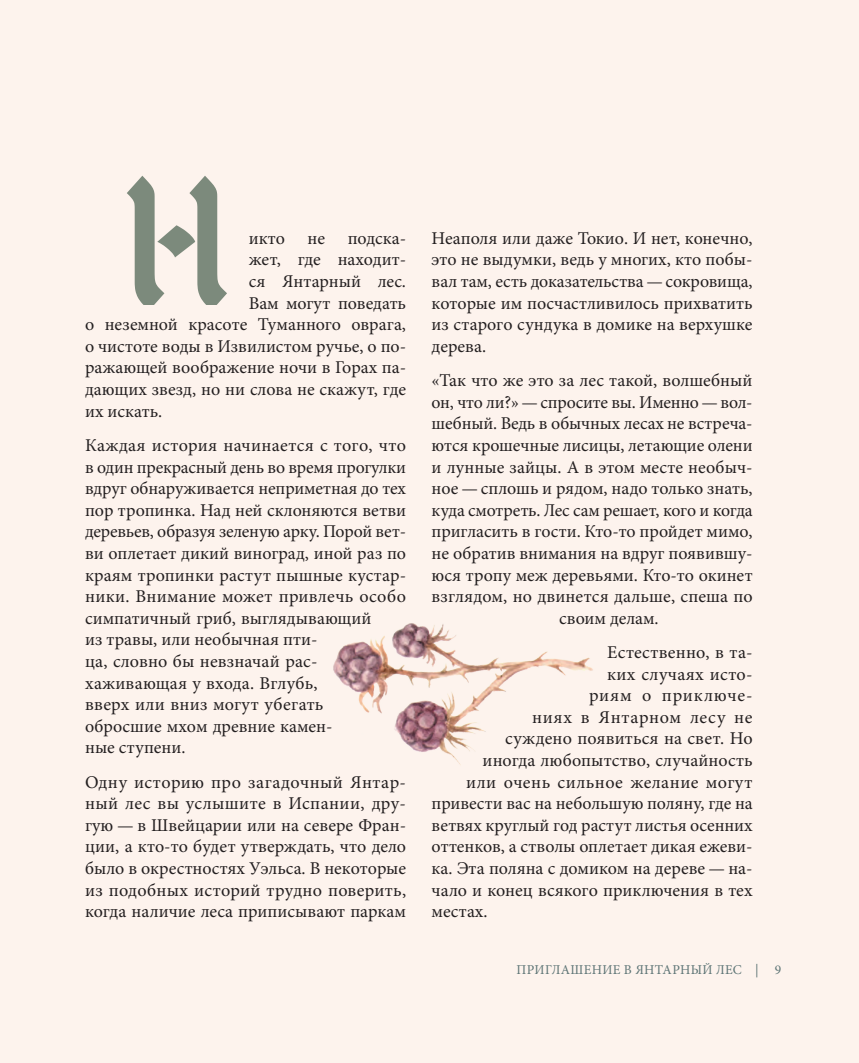
<style>
.page{position:relative;width:859px;height:1063px;background:#fdf3ed}
.page>*{position:absolute;margin:0;border:0;box-sizing:border-box;transform-origin:0 0}
.t1{font:195px "San Marco Cyr";color:#7c8a7c;scale:.85 1}
.t2{font:18px/21.6px "Minion Pro";color:#231f20;text-align:justify}
.t3{font:18px "Minion Pro";letter-spacing:.025em;color:#231f20}
.t4{font:18px "Minion Pro";letter-spacing:.035em;color:#231f20}
.t5{font:18px "Minion Pro";letter-spacing:.02em;color:#231f20}
.t6{font:18px "Minion Pro";letter-spacing:.05em;color:#231f20}
.t7{font:13.5px "Minion Pro";letter-spacing:.02em;color:#5e7576}
</style>
<div class="page">
<img style="left:333px;top:623px;width:260px;height:142px">
<h1 class="t1" style="left:120px;top:140px;width:135px">Н</h1>
<p class="t2" style="left:249px;top:227px;width:38px">икто</p>
<p class="t2" style="left:308px;top:227px;width:19px">не</p>
<p class="t2" style="left:348px;top:227px;width:60px">подска‑</p>
<p class="t2" style="left:249px;top:249px;width:159px">жет, где находит‑</p>
<p class="t2" style="left:249px;top:270px;width:159px">ся Янтарный лес.</p>
<p class="t2" style="left:249px;top:292px;width:159px">Вам могут поведать</p>
<p class="t2" style="left:85px;top:313px;width:323px">о неземной красоте Туманного оврага,</p>
<p class="t2" style="left:85px;top:335px;width:322px">о чистоте воды в Извилистом ручье, о по‑</p>
<p class="t2" style="left:85px;top:357px;width:323px">ражающей воображение ночи в Горах па‑</p>
<p class="t2" style="left:85px;top:378px;width:322px">дающих звезд, но ни слова не скажут, где</p>
<p class="t2" style="left:85px;top:400px;width:79px">их искать.</p>
<p class="t2" style="left:85px;top:434px;width:323px;text-align:left">Каждая история начинается с того, что в один прекрасный день во время прогулки вдруг обнаруживается неприметная до тех пор тропинка. Над ней склоняются ветви деревьев, образуя зеленую арку. Порой вет‑ ви оплетает дикий виноград, иной раз по краям тропинки растут пышные кустар‑ ники. Внимание может привлечь особо симпатичный гриб, выглядывающий<br>из травы, или необычная пти‑<br>ца, словно бы невзначай рас‑ хаживающая у входа. Вглубь,<br>вверх или вниз могут убегать<br>обросшие мхом древние камен‑<br>ные ступени.</p>
<p class="t2" style="left:85px;top:771px;width:323px">Одну историю про загадочный Янтар‑ ный лес вы услышите в Испании, дру‑ гую — в Швейцарии или на севере Фран‑ ции, а кто‑то будет утверждать, что дело было в окрестностях Уэльса. В некоторые из подобных историй трудно поверить, когда наличие леса приписывают паркам</p>
<p class="t2" style="left:432px;top:227px;width:322px">Неаполя или даже Токио. И нет, конечно, это не выдумки, ведь у многих, кто побы‑ вал там, есть доказательства — сокровища, которые им посчастливилось прихватить из старого сундука в домике на верхушке дерева.</p>
<p class="t2" style="left:432px;top:369px;width:322px">«Так что же это за лес такой, волшебный</p>
<p class="t2" style="left:432px;top:391px;width:322px">он, что ли?»—спросите вы. Именно—вол‑</p>
<p class="t2" style="left:432px;top:413px;width:322px">шебный. Ведь в обычных лесах не встреча‑</p>
<p class="t2" style="left:432px;top:434px;width:323px">ются крошечные лисицы, летающие олени</p>
<p class="t2" style="left:432px;top:456px;width:322px">и лунные зайцы. А в этом месте необыч‑</p>
<p class="t2" style="left:432px;top:477px;width:322px">ное — сплошь и рядом, надо только знать,</p>
<p class="t2" style="left:432px;top:499px;width:323px">куда смотреть. Лес сам решает, кого и когда</p>
<p class="t2" style="left:432px;top:521px;width:323px">пригласить в гости. Кто‑то пройдет мимо,</p>
<p class="t2" style="left:432px;top:542px;width:322px">не обратив внимания на вдруг появившу‑</p>
<p class="t2" style="left:432px;top:564px;width:322px">юся тропу меж деревьями. Кто‑то окинет</p>
<p class="t2" style="left:432px;top:585px;width:323px">взглядом, но двинется дальше, спеша по</p>
<p class="t2" style="left:559px;top:607px;width:101px">своим делам.</p>
<p class="t5" style="left:607px;top:643px;width:147px">Естественно, в та‑</p>
<p class="t2" style="left:607px;top:663px;width:147px">ких случаях исто‑</p>
<p class="t6" style="left:589px;top:687px;width:165px">риям о приключе‑</p>
<p class="t4" style="left:532px;top:708px;width:222px">ниях в Янтарном лесу не</p>
<p class="t2" style="left:505px;top:728px;width:249px">суждено появиться на свет. Но</p>
<p class="t2" style="left:483px;top:749px;width:272px">иногда любопытство, случайность</p>
<p class="t3" style="left:466px;top:773px;width:288px">или очень сильное желание могут</p>
<p class="t2" style="left:432px;top:793px;width:323px">привести вас на небольшую поляну, где на</p>
<p class="t2" style="left:432px;top:814px;width:322px">ветвях круглый год растут листья осенних</p>
<p class="t2" style="left:432px;top:836px;width:322px">оттенков, а стволы оплетает дикая ежеви‑</p>
<p class="t2" style="left:432px;top:857px;width:322px">ка. Эта поляна с домиком на дереве — на‑</p>
<p class="t2" style="left:432px;top:879px;width:322px">чало и конец всякого приключения в тех</p>
<p class="t2" style="left:432px;top:901px;width:57px">местах.</p>
<p class="t7" style="left:517px;top:963px;width:266px">ПРИГЛАШЕНИЕ В ЯНТАРНЫЙ ЛЕС | 9</p>
</div>
